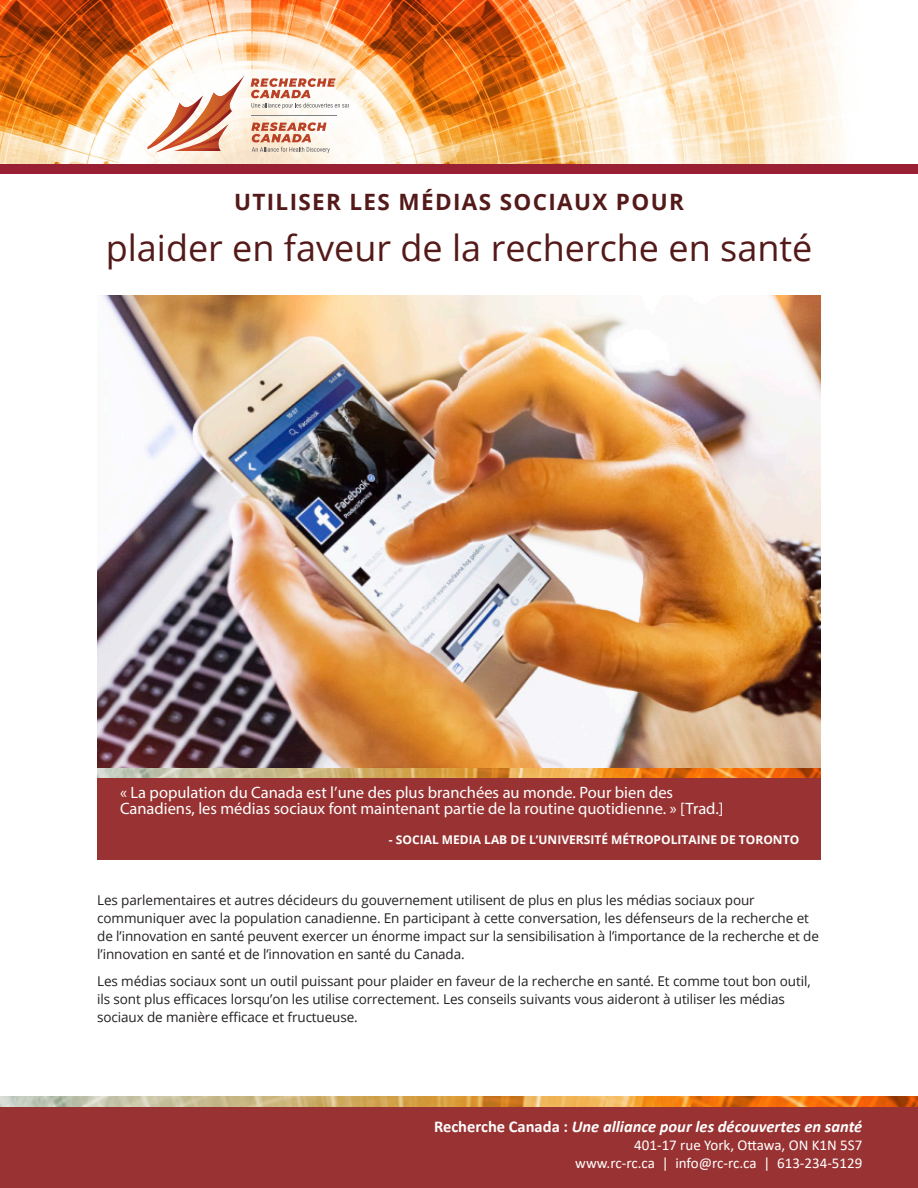
<style>
.page{position:relative;width:918px;height:1188px;background:#fff}
.page>*{position:absolute;margin:0;border:0;box-sizing:border-box;transform-origin:0 0}
.t1{font:36px "Open Sans";color:#541a19}
.t2{font:700 22.5px "Open Sans";letter-spacing:.06em;color:#541a19}
.t3{font:16.5px/16.5px "Myriad Pro";color:#fff}
.t4{font:italic 700 16.5px "Calibri";color:#fff}
.t5{font:15px "Calibri";color:#fff}
.t6{font:13.5px/18px "Open Sans";letter-spacing:-.01em;color:#231f20}
.t7{font:700 12px "Open Sans";color:#fff}
.s1{font-style:normal}
</style>
<div class="page">
<img style="left:1px;top:0;width:843px;height:164px">
<div style="left:126px;top:69px;width:257px;height:177px;background:#fff;border-radius:50%"></div>
<img style="left:97px;top:295px;width:724px;height:474px">
<div style="left:97px;top:772px;width:724px;height:88px;background:#933"></div>
<div style="left:1px;top:164px;width:917px;height:10px;background:#992033"></div>
<svg style="left:147px;top:75px;width:98px;height:78px"></svg>
<svg style="left:251px;top:122px;width:79px;height:31px;background:#e2b9a6"></svg>
<svg style="left:251px;top:78px;width:98px;height:31px"></svg>
<hr style="left:251px;top:115px;width:85px;height:1px;background:#808385">
<div style="left:1px;top:1106px;width:917px;height:82px;background:#933"></div>
<img style="left:1px;top:1097px;width:917px;height:9px">
<img style="left:97px;top:769px;width:724px;height:9px">
<p class="t2" style="left:234px;top:186px;width:451px">UTILISER LES MÉDIAS SOCIAUX POUR</p>
<p class="t1" style="left:106px;top:224px;width:708px">plaider en faveur de la recherche en santé</p>
<p class="t3" style="left:120px;top:784px;width:605px">« La population du Canada est l’une des plus branchées au monde. Pour bien des<br>Canadiens, les médias sociaux font maintenant partie de la routine quotidienne. » [Trad.]</p>
<p class="t7" style="left:389px;top:832px;width:412px">- SOCIAL MEDIA LAB DE L’UNIVERSITÉ MÉTROPOLITAINE DE TORONTO</p>
<p class="t6" style="left:97px;top:890px;width:723px">Les parlementaires et autres décideurs du gouvernement utilisent de plus en plus les médias sociaux pour communiquer avec la population canadienne. En participant à cette conversation, les défenseurs de la recherche et de l’innovation en santé peuvent exercer un énorme impact sur la sensibilisation à l’importance de la recherche et de l’innovation en santé et de l’innovation en santé du Canada.</p>
<p class="t6" style="left:97px;top:971px;width:715px">Les médias sociaux sont un outil puissant pour plaider en faveur de la recherche en santé. Et comme tout bon outil, ils sont plus efficaces lorsqu’on les utilise correctement. Les conseils suivants vous aideront à utiliser les médias sociaux de manière efficace et fructueuse.</p>
<p class="t4" style="left:434px;top:1115px;width:430px"><span class="s1">Recherche Canada :</span> Une alliance pour les découvertes en santé</p>
<p class="t5" style="left:634px;top:1135px;width:230px">401-17 rue York, Ottawa, ON K1N 5S7</p>
<p class="t5" style="left:575px;top:1153px;width:289px">www.rc-rc.ca | info@rc-rc.ca | 613-234-5129</p>
</div>
